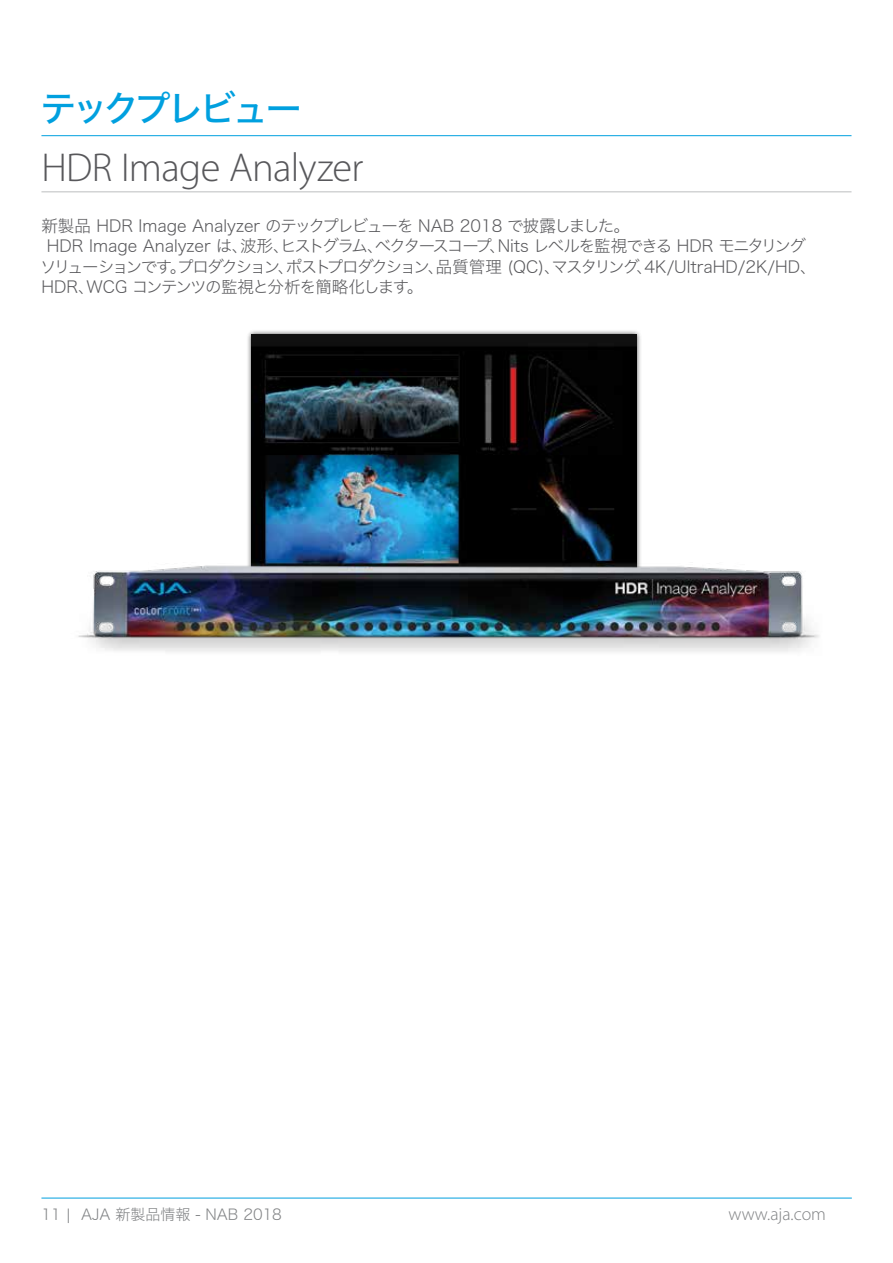
<style>
.page{position:relative;width:893px;height:1263px;background:#fff}
.page>*{position:absolute;margin:0;border:0;box-sizing:border-box;transform-origin:0 0}
.t1{font:300 40.5px "Myriad Pro";letter-spacing:-.02em;color:#58585b}
.t2{font:36px "Hiragino Sans W5";letter-spacing:-.11em;color:#00a0df}
.t3{font:300 18px "Myriad Pro";color:#808284}
.t4{font:16.5px "Hiragino Sans W2";letter-spacing:-.06em;color:#58585b}
.t5{font:16.5px "Hiragino Sans W2";letter-spacing:-.085em;color:#58585b}
.t6{font:16.5px "Hiragino Sans W2";color:#58585b}
.t7{font:15px "Hiragino Sans W2";color:#808284}
</style>
<div class="page">
<hr style="left:41px;top:1198px;width:811px;height:1px;background:#00a0df">
<hr style="left:41px;top:135px;width:810px;height:1px;background:#00a0df">
<hr style="left:41px;top:191px;width:810px;height:1px;background:#bcbec0">
<div style="left:246px;top:329px;width:396px;height:251px;background:#000;opacity:.75"></div>
<img style="left:251px;top:334px;width:385px;height:228px">
<img style="left:78px;top:562px;width:741px;height:90px">
<h2 class="t2" style="left:40px;top:76px;width:263px">テックプレビュー</h2>
<h1 class="t1" style="left:41px;top:145px;width:323px">HDR Image Analyzer</h1>
<p class="t6" style="left:41px;top:211px;width:590px">新製品 HDR Image Analyzer のテックプレビューを NAB 2018 で披露しました。</p>
<p class="t4" style="left:47px;top:231px;width:760px">HDR Image Analyzer は、波形、ヒストグラム、ベクタースコープ、Nits レベルを監視できる HDR モニタリング</p>
<p class="t5" style="left:40px;top:252px;width:778px">ソリューションです。プロダクション、ポストプロダクション、品質管理 (QC)、マスタリング、4K/UltraHD/2K/HD、</p>
<p class="t4" style="left:41px;top:273px;width:383px">HDR、WCG コンテンツの監視と分析を簡略化します。</p>
<p class="t7" style="left:41px;top:1201px;width:242px">11 | AJA 新製品情報 - NAB 2018</p>
<p class="t3" style="left:728px;top:1204px;width:99px">www.aja.com</p>
</div>
